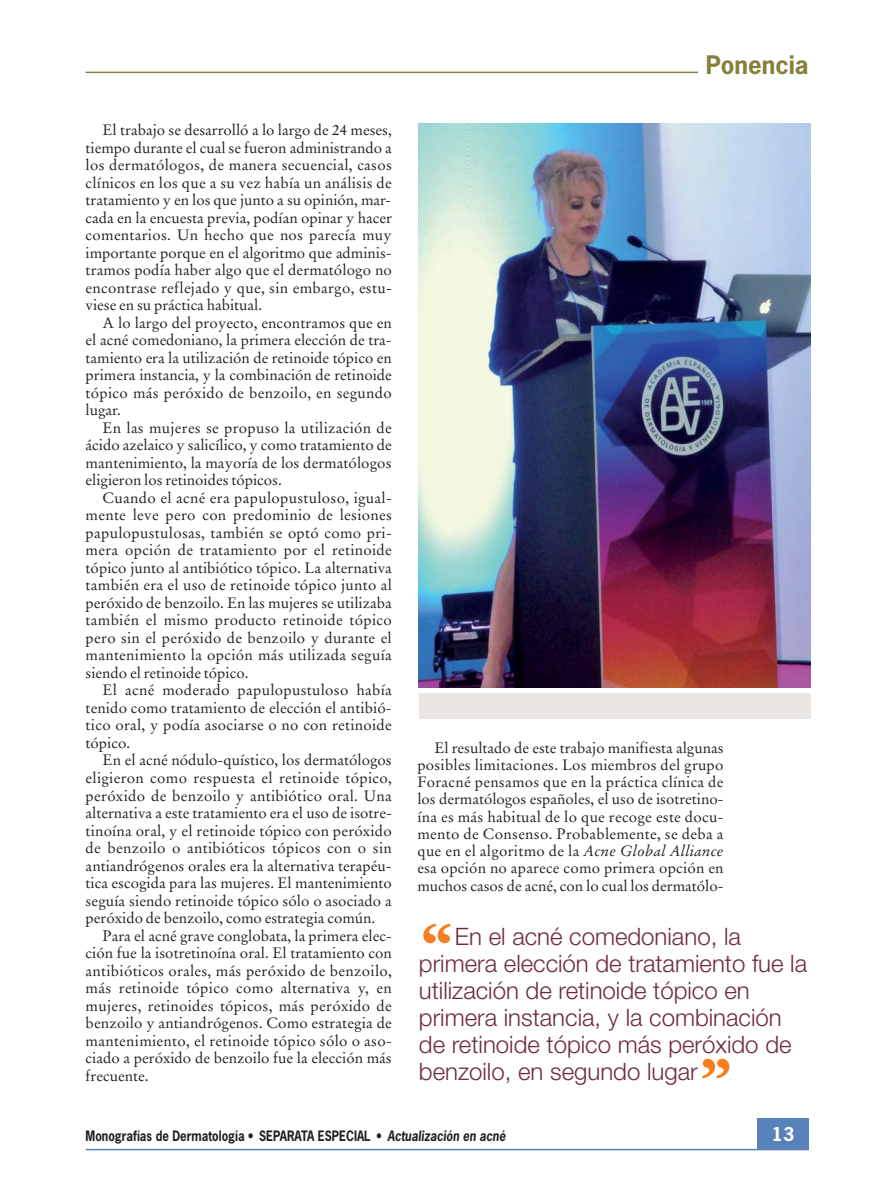
<style>
.page{position:relative;width:893px;height:1191px;background:#fff}
.page>*{position:absolute;margin:0;border:0;box-sizing:border-box;transform-origin:0 0}
.t1{font:700 72px "Stempel Garamond";color:#f57e20}
.t2{font:300 24px/27px "Helvetica Neue";color:#6e2b42}
.t3{font:700 24px "News Gothic";color:#85813a}
.t4{font:700 18px "News Gothic";color:#fff}
.t5{font:15px/17.5px "Stempel Garamond";color:#231f20;text-align:justify}
.t6{font:700 13.5px "News Gothic";color:#231f20;scale:.85 1}
.s1{font-style:italic}
</style>
<div class="page">
<hr style="left:86px;top:1148px;width:722px;height:2px;background:#5982ba">
<div style="left:757px;top:1117px;width:51px;height:32px;background:#5982ba"></div>
<hr style="left:86px;top:72px;width:612px;height:1px;background:#85813a">
<img style="left:419px;top:123px;width:391px;height:564px">
<div style="left:419px;top:693px;width:391px;height:26px;background:#eae6e3"></div>
<p class="t5" style="left:86px;top:123px;width:308px;text-indent:17px">El trabajo se desarrolló a lo largo de 24 meses, tiempo durante el cual se fueron administrando a los dermatólogos, de manera secuencial, casos clínicos en los que a su vez había un análisis de tratamiento y en los que junto a su opinión, mar&shy;cada en la encuesta previa, podían opinar y hacer comentarios. Un hecho que nos parecía muy importante porque en el algoritmo que adminis&shy;tramos podía haber algo que el dermatólogo no encontrase reflejado y que, sin embargo, estu&shy;viese en su práctica habitual.</p>
<p class="t5" style="left:86px;top:315px;width:308px;text-indent:17px">A lo largo del proyecto, encontramos que en el acné comedoniano, la primera elección de tra&shy;tamiento era la utilización de retinoide tópico en primera instancia, y la combinación de retinoide tópico más peróxido de benzoilo, en segundo lugar.</p>
<p class="t5" style="left:86px;top:420px;width:308px;text-indent:17px">En las mujeres se propuso la utilización de ácido azelaico y salicílico, y como tratamiento de mantenimiento, la mayoría de los dermatólogos eligieron los retinoides tópicos.</p>
<p class="t5" style="left:86px;top:490px;width:308px;text-indent:17px">Cuando el acné era papulopustuloso, igual&shy;mente leve pero con predominio de lesiones papulopustulosas, también se optó como pri&shy;mera opción de tratamiento por el retinoide tópico junto al antibiótico tópico. La alternativa también era el uso de retinoide tópico junto al peróxido de benzoilo. En las mujeres se utilizaba también el mismo producto retinoide tópico pero sin el peróxido de benzoilo y durante el mantenimiento la opción más utilizada seguía siendo el retinoide tópico.</p>
<p class="t5" style="left:86px;top:682px;width:308px;text-indent:17px">El acné moderado papulopustuloso había tenido como tratamiento de elección el antibió&shy;tico oral, y podía asociarse o no con retinoide tópico.</p>
<p class="t5" style="left:86px;top:752px;width:308px;text-indent:17px">En el acné nódulo-quístico, los dermatólogos eligieron como respuesta el retinoide tópico, peróxido de benzoilo y antibiótico oral. Una alternativa a este tratamiento era el uso de isotre&shy;tinoína oral, y el retinoide tópico con peróxido de benzoilo o antibióticos tópicos con o sin antiandrógenos orales era la alternativa terapéu&shy;tica escogida para las mujeres. El mantenimiento seguía siendo retinoide tópico sólo o asociado a peróxido de benzoilo, como estrategia común.</p>
<p class="t5" style="left:86px;top:927px;width:308px;text-indent:17px">Para el acné grave conglobata, la primera elec&shy;ción fue la isotretinoína oral. El tratamiento con antibióticos orales, más peróxido de benzoilo, más retinoide tópico como alternativa y, en mujeres, retinoides tópicos, más peróxido de benzoilo y antiandrógenos. Como estrategia de mantenimiento, el retinoide tópico sólo o aso&shy;ciado a peróxido de benzoilo fue la elección más frecuente.</p>
<h2 class="t3" style="left:706px;top:55px;width:104px">Ponencia</h2>
<p class="t5" style="left:417px;top:740px;width:308px;text-indent:17px">El resultado de este trabajo manifiesta algunas posibles limitaciones. Los miembros del grupo Foracné pensamos que en la práctica clínica de los dermatólogos españoles, el uso de isotretino&shy;ína es más habitual de lo que recoge este docu&shy;mento de Consenso. Probablemente, se deba a que en el algoritmo de la <span class="s1">Acne Global Alliance </span>esa opción no aparece como primera opción en muchos casos de acné, con lo cual los dermatólo-</p>
<h1 class="t1" style="left:419px;top:918px;width:37px">“</h1>
<h2 class="t2" style="left:419px;top:925px;width:390px;text-indent:36px">En el acné comedoniano, la primera elección de tratamiento fue la utilización de retinoide tópico en primera instancia, y la combinación de retinoide tópico más peróxido de benzoilo, en segundo lugar</h2>
<h1 class="t1" style="left:698px;top:1053px;width:37px">”</h1>
<p class="t6" style="left:86px;top:1130px;width:497px">Monografías de Dermatología • SEPARATA ESPECIAL • Actualización en acné</p>
<p class="t4" style="left:772px;top:1126px;width:24px">13</p>
</div>
